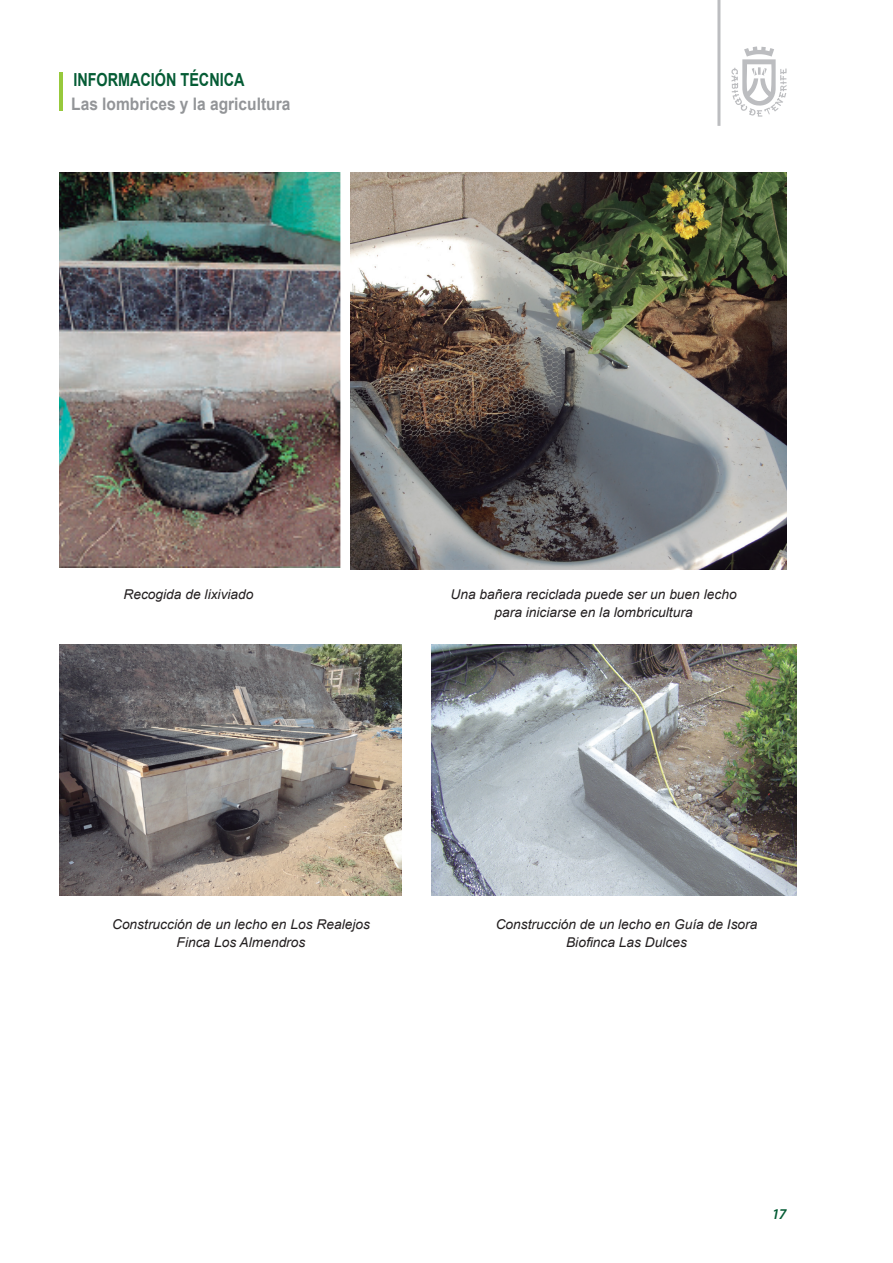
<style>
.page{position:relative;width:893px;height:1263px;background:#fff}
.page>*{position:absolute;margin:0;border:0;box-sizing:border-box;transform-origin:0 0}
.t1{font:700 18px "Arial";color:#055c35;scale:.8 1}
.t2{font:700 17.25px "Arial";color:#939598;scale:.9 1}
.t3{font:italic 600 15px "Myriad Pro";color:#055c35}
.t4{font:italic 13.5px/18px "Arial";color:#231f20;text-align:center}
</style>
<div class="page">
<svg style="left:731px;top:46px;width:56px;height:71px"></svg>
<hr style="left:717px;top:0;width:3px;height:126px;background:#bcbdc0">
<hr style="left:60px;top:73px;width:3px;height:38px;background:#97c93c">
<img style="left:351px;top:172px;width:436px;height:398px">
<img style="left:60px;top:172px;width:280px;height:396px">
<img style="left:60px;top:644px;width:342px;height:251px">
<img style="left:432px;top:644px;width:364px;height:251px">
<h1 class="t1" style="left:73px;top:67px;width:215px">INFORMACIÓN TÉCNICA</h1>
<p class="t2" style="left:71px;top:92px;width:245px">Las lombrices y la agricultura</p>
<p class="t4" style="left:123px;top:586px;width:132px">Recogida de lixiviado</p>
<p class="t4" style="left:450px;top:586px;width:288px">Una bañera reciclada puede ser un buen lecho para iniciarse en la lombricultura</p>
<p class="t4" style="left:112px;top:916px;width:259px">Construcción de un lecho en Los Realejos</p>
<p class="t4" style="left:496px;top:916px;width:263px">Construcción de un lecho en Guía de Isora</p>
<p class="t4" style="left:177px;top:934px;width:130px">Finca Los Almendros</p>
<p class="t4" style="left:566px;top:934px;width:122px">Biofinca Las Dulces</p>
<p class="t3" style="left:772px;top:1205px;width:16px">17</p>
</div>
